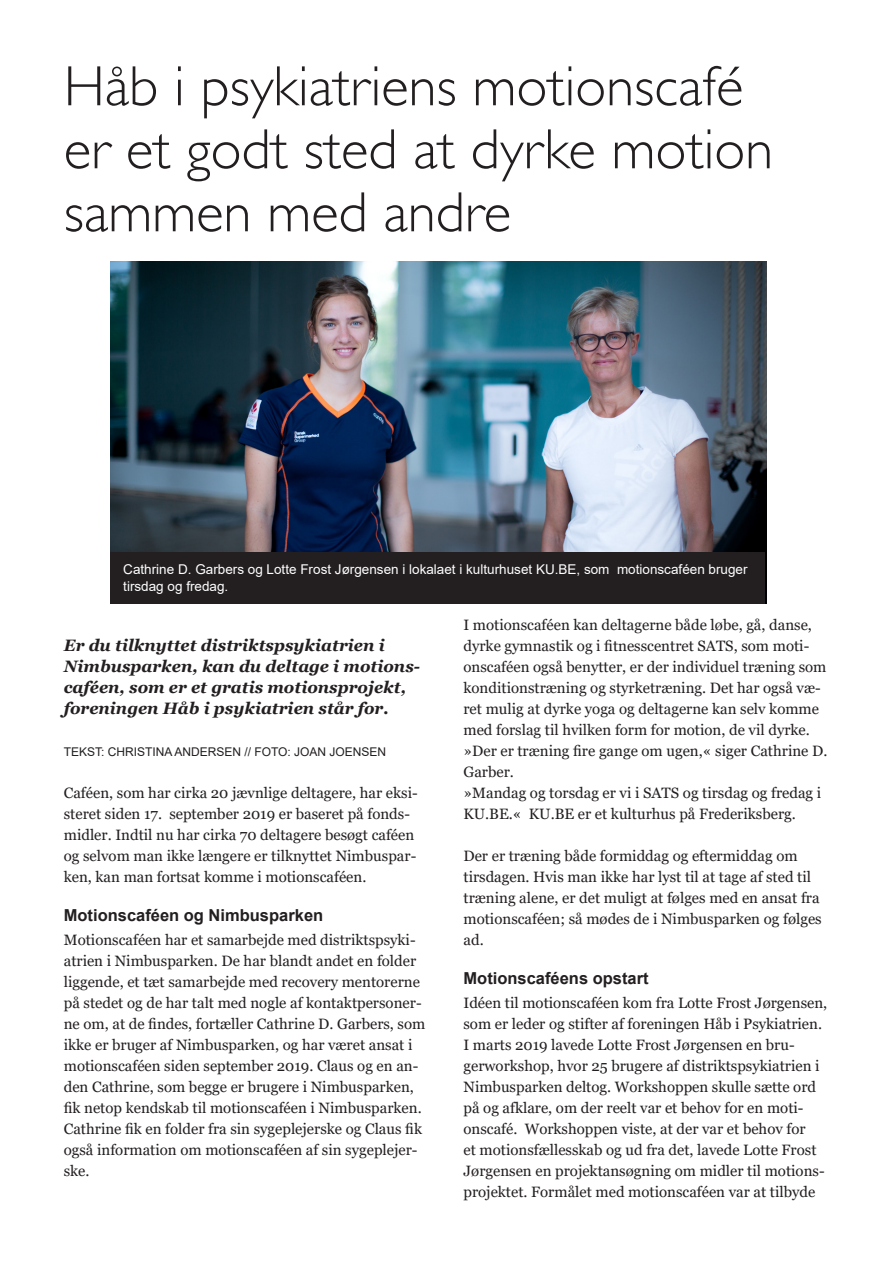
<style>
.page{position:relative;width:893px;height:1263px;background:#fff}
.page>*{position:absolute;margin:0;border:0;box-sizing:border-box;transform-origin:0 0}
.t1{font:300 57px/63px "Gill Sans";color:#231f20}
.t2{font:italic 700 16.5px/21px "Georgia";color:#231f20}
.t3{font:700 16.5px "Arial";color:#231f20}
.t4{font:15px/21px "Georgia";color:#231f20}
.t5{font:13.5px/16.2px "Arial";color:#fff}
.t6{font:12px "Arial";color:#231f20}
</style>
<div class="page">
<img style="left:111px;top:262px;width:655px;height:341px">
<div style="left:111px;top:552px;width:654px;height:51px;background:#231f20"></div>
<p class="t1" style="left:64px;top:54px;width:711px">Håb i psykiatriens motionscafé er et godt sted at dyrke motion sammen med andre</p>
<p class="t5" style="left:123px;top:561px;width:626px">Cathrine D. Garbers og Lotte Frost Jørgensen i lokalaet i kulturhuset KU.BE, som motionscaféen bruger tirsdag og fredag.</p>
<p class="t2" style="left:64px;top:635px;width:358px">Er du tilknyttet distriktspsykiatrien i Nimbusparken, kan du deltage i motions&shy;caféen, som er et gratis motionsprojekt, foreningen Håb i psykiatrien står for.</p>
<p class="t6" style="left:64px;top:744px;width:324px">TEKST: CHRISTINA ANDERSEN // FOTO: JOAN JOENSEN</p>
<p class="t4" style="left:64px;top:783px;width:355px">Caféen, som har cirka 20 jævnlige deltagere, har eksi&shy;steret siden 17. september 2019 er baseret på fonds&shy;midler. Indtil nu har cirka 70 deltagere besøgt caféen og selvom man ikke længere er tilknyttet Nimbuspar&shy;ken, kan man fortsat komme i motionscaféen.</p>
<p class="t3" style="left:64px;top:904px;width:261px">Motionscaféen og Nimbusparken</p>
<p class="t4" style="left:64px;top:930px;width:363px">Motionscaféen har et samarbejde med distriktspsyki&shy;atrien i Nimbusparken. De har blandt andet en folder liggende, et tæt samarbejde med recovery mentorerne på stedet og de har talt med nogle af kontaktpersoner&shy;ne om, at de findes, fortæller Cathrine D. Garbers, som ikke er bruger af Nimbusparken, og har været ansat i motionscaféen siden september 2019. Claus og en an&shy;den Cathrine, som begge er brugere i Nimbusparken, fik netop kendskab til motionscaféen i Nimbusparken.<br>Cathrine fik en folder fra sin sygeplejerske og Claus fik også information om motionscaféen af sin sygeplejer&shy;ske.</p>
<p class="t4" style="left:463px;top:615px;width:364px">I motionscaféen kan deltagerne både løbe, gå, danse, dyrke gymnastik og i fitnesscentret SATS, som moti&shy;onscaféen også benytter, er der individuel træning som konditionstræning og styrketræning. Det har også væ&shy;ret mulig at dyrke yoga og deltagerne kan selv komme med forslag til hvilken form for motion, de vil dyrke.</p>
<p class="t4" style="left:463px;top:741px;width:365px">»Der er træning fire gange om ugen,« siger Cathrine D.<br>Garber.</p>
<p class="t4" style="left:463px;top:783px;width:359px">»Mandag og torsdag er vi i SATS og tirsdag og fredag i<br>KU.BE.« KU.BE er et kulturhus på Frederiksberg.</p>
<p class="t4" style="left:463px;top:846px;width:360px">Der er træning både formiddag og eftermiddag om tirsdagen. Hvis man ikke har lyst til at tage af sted til træning alene, er det muligt at følges med en ansat fra motionscaféen; så mødes de i Nimbusparken og følges ad.</p>
<p class="t3" style="left:463px;top:967px;width:187px">Motionscaféens opstart</p>
<p class="t4" style="left:463px;top:993px;width:365px">Idéen til motionscaféen kom fra Lotte Frost Jørgensen, som er leder og stifter af foreningen Håb i Psykiatrien.<br>I marts 2019 lavede Lotte Frost Jørgensen en bru&shy;gerworkshop, hvor 25 brugere af distriktspsykiatrien i Nimbusparken deltog. Workshoppen skulle sætte ord på og afklare, om der reelt var et behov for en moti&shy;onscafé. Workshoppen viste, at der var et behov for<br>et motionsfællesskab og ud fra det, lavede Lotte Frost Jørgensen en projektansøgning om midler til motions&shy;projektet. Formålet med motionscaféen var at tilbyde</p>
</div>
